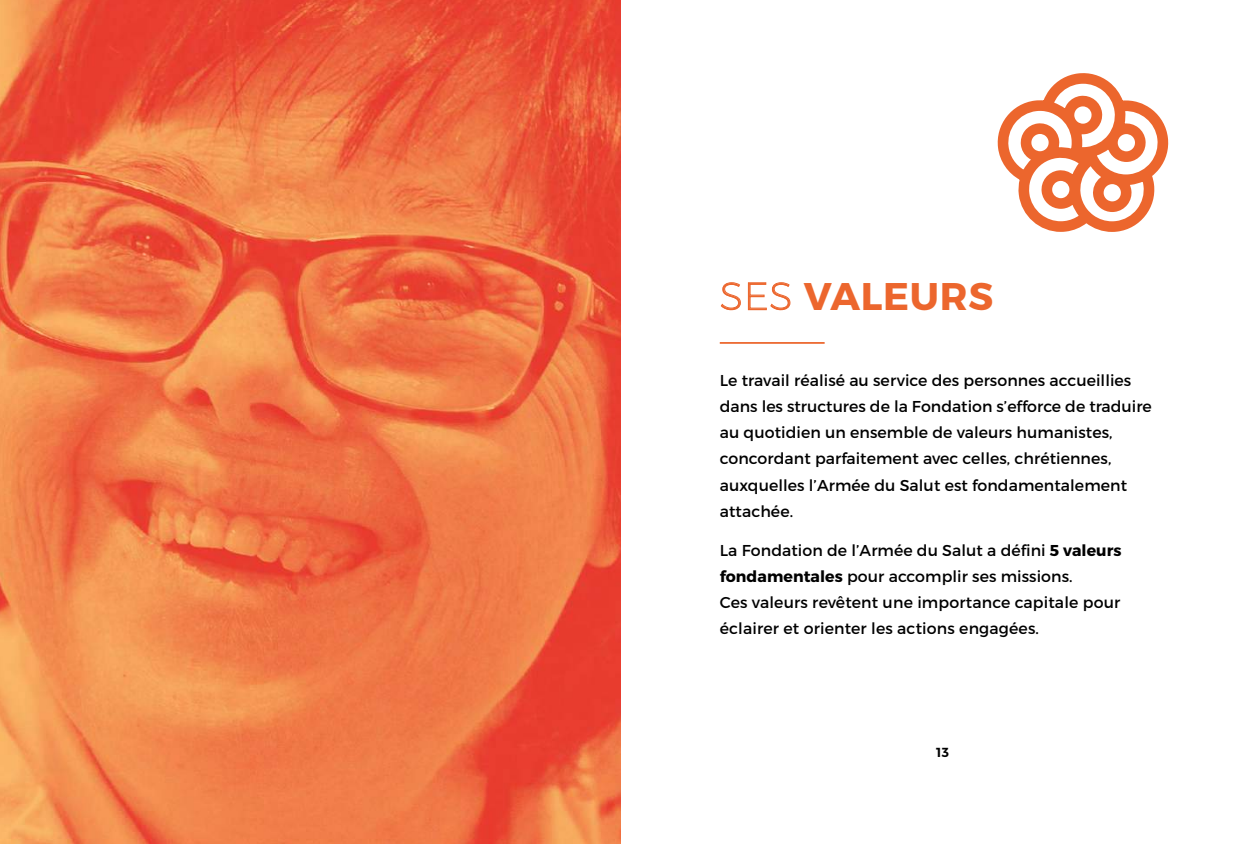
<style>
.page{position:relative;width:1241px;height:844px;background:#fff}
.page>*{position:absolute;margin:0;border:0;box-sizing:border-box;transform-origin:0 0}
.t1{font:700 38.5px "Montserrat";letter-spacing:.02em;color:#ec662d}
.t2{font:15.75px/26.2px "Montserrat";letter-spacing:.005em;color:#000}
.t3{font:600 13.12px "Montserrat";color:#000}
.s1{font-weight:200}
.s2{font-weight:700}
</style>
<div class="page">
<img style="left:0;top:0;width:620px;height:843px">
<svg style="left:721px;top:282px;width:20px;height:28px"></svg>
<svg style="left:747px;top:282px;width:43px;height:28px"></svg>
<svg style="left:997px;top:73px;width:172px;height:159px"></svg>
<hr style="left:719px;top:342px;width:105px;height:2px;background:#ec662d">
<h1 class="t1" style="left:719px;top:272px;width:275px"><span class="s1">SES</span> VALEURS</h1>
<p class="t2" style="left:719px;top:367px;width:433px">Le travail réalisé au service des personnes accueillies dans les structures de la Fondation s’efforce de traduire au quotidien un ensemble de valeurs humanistes, concordant parfaitement avec celles, chrétiennes, auxquelles l’Armée du Salut est fondamentalement attachée.</p>
<p class="t2" style="left:719px;top:536px;width:403px">La Fondation de l’Armée du Salut a défini <span class="s2">5 valeurs fondamentales</span> pour accomplir ses missions.<br>Ces valeurs revêtent une importance capitale pour éclairer et orienter les actions engagées.</p>
<p class="t3" style="left:935px;top:744px;width:14px">13</p>
</div>
